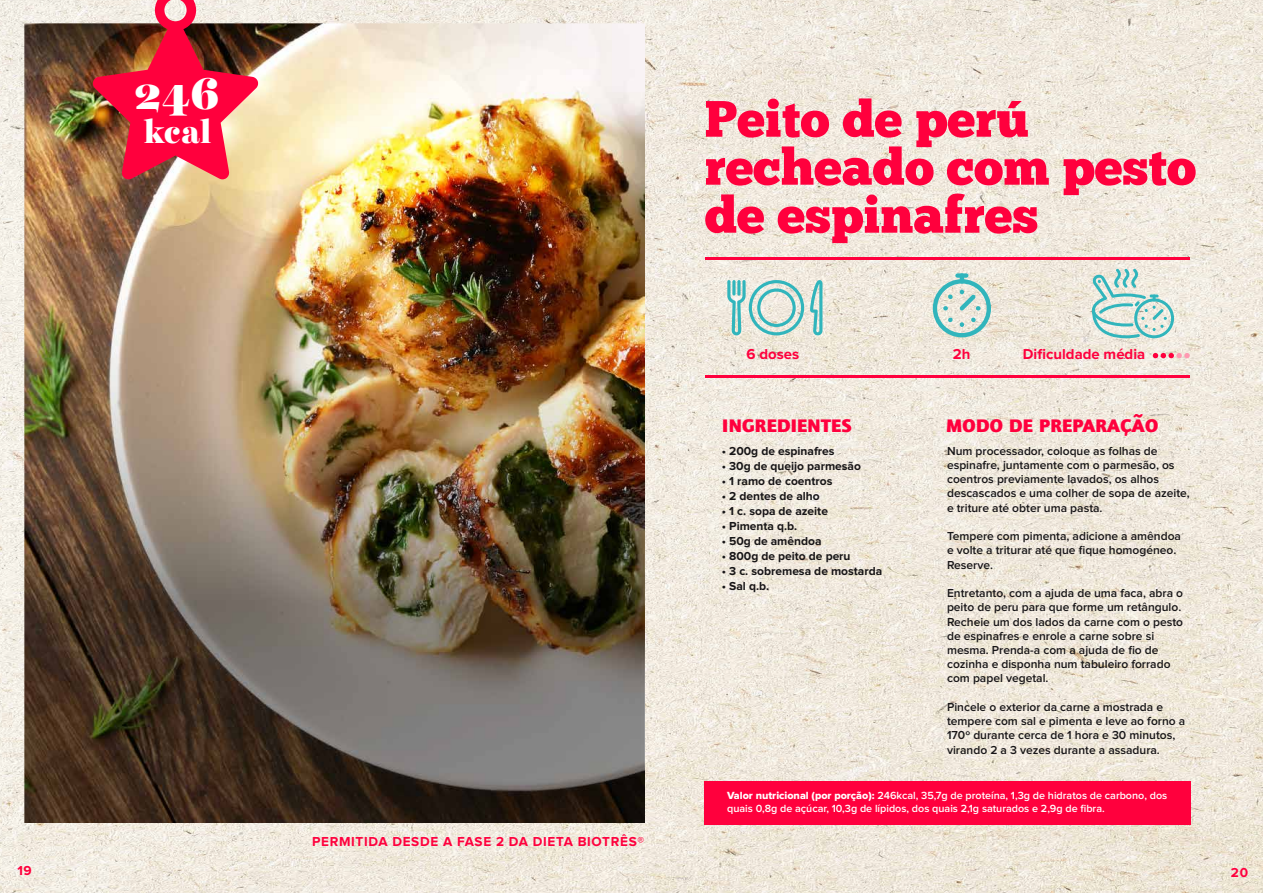
<style>
.page{position:relative;width:1263px;height:893px;background:#fff}
.page>*{position:absolute;margin:0;border:0;box-sizing:border-box;transform-origin:0 0}
.t1{font:51px/48px "Chunk Five Ex";color:#ff003d}
.t2{font:900 45px "Harriet Display";color:#fff}
.t3{font:900 31.65px "Harriet Display";color:#fff}
.t4{font:700 23.85px "Foundry Journal SC";color:#ff003d}
.t5{font:700 14.85px "Proxima Nova";color:#ff003d}
.t6{font:700 13.5px "Proxima Nova";letter-spacing:.05em;color:#ff003d}
.t7{font:600 12px/14.2px "Proxima Nova";color:#171517}
.t8{font:700 12px "Proxima Nova";color:#171517}
.t9{font:600 10.8px/12.6px "Proxima Nova";color:#fff}
.s1{font-family:"Proxima Nova Extrabld";font-weight:400}
</style>
<div class="page">
<img style="left:0;top:0;width:1263px;height:893px">
<img style="left:24px;top:24px;width:621px;height:798px">
<img style="left:92px;top:0;width:167px;height:180px">
<div style="left:704px;top:781px;width:486px;height:43px;background:#ff003d"></div>
<hr style="left:705px;top:375px;width:485px;height:3px;background:#ff003d">
<hr style="left:705px;top:257px;width:485px;height:3px;background:#ff003d">
<svg style="left:1091px;top:269px;width:83px;height:69px;background:#c1dcd6"></svg>
<svg style="left:810px;top:280px;width:12px;height:55px"></svg>
<svg style="left:727px;top:280px;width:77px;height:55px;background:#b4d8d3"></svg>
<svg style="left:933px;top:279px;width:58px;height:58px;background:#bad9d2"></svg>
<hr style="left:960px;top:273px;width:4px;height:11px;background:#31b5bc;border-radius:2px">
<div style="left:955px;top:273px;width:13px;height:5px;background:#31b5bc;border-radius:2px"></div>
<svg style="left:1153px;top:353px;width:37px;height:5px"></svg>
<p class="t6" style="left:17px;top:864px;width:16px">19</p>
<h2 class="t2" style="left:134px;top:61px;width:87px">246</h2>
<h3 class="t3" style="left:144px;top:110px;width:69px">kcal</h3>
<p class="t6" style="left:312px;top:836px;width:333px">PERMITIDA DESDE A FASE 2 DA DIETA BIOTRÊS®</p>
<h1 class="t1" style="left:705px;top:94px;width:493px">Peito de perú recheado com pesto de espinafres</h1>
<p class="t5" style="left:746px;top:348px;width:54px">6 doses</p>
<p class="t5" style="left:953px;top:348px;width:19px">2h</p>
<p class="t5" style="left:1023px;top:348px;width:124px">Dificuldade média</p>
<h3 class="t4" style="left:722px;top:410px;width:132px">ingredientes</h3>
<h3 class="t4" style="left:946px;top:410px;width:214px">modo de preparação</h3>
<p class="t8" style="left:722px;top:445px;width:114px">• 200g de espinafres</p>
<p class="t8" style="left:722px;top:460px;width:141px">• 30g de queijo parmesão</p>
<p class="t8" style="left:722px;top:475px;width:112px">• 1 ramo de coentros</p>
<p class="t8" style="left:722px;top:490px;width:99px">• 2 dentes de alho</p>
<p class="t8" style="left:722px;top:505px;width:108px">• 1 c. sopa de azeite</p>
<p class="t8" style="left:722px;top:520px;width:77px">• Pimenta q.b.</p>
<p class="t8" style="left:722px;top:535px;width:101px">• 50g de amêndoa</p>
<p class="t8" style="left:722px;top:550px;width:130px">• 800g de peito de peru</p>
<p class="t8" style="left:722px;top:565px;width:162px">• 3 c. sobremesa de mostarda</p>
<p class="t8" style="left:722px;top:580px;width:49px">• Sal q.b.</p>
<p class="t7" style="left:947px;top:444px;width:244px">Num processador, coloque as folhas de espinafre, juntamente com o parmesão, os coentros previamente lavados, os alhos descascados e uma colher de sopa de azeite, e triture até obter uma pasta.</p>
<p class="t7" style="left:947px;top:529px;width:236px">Tempere com pimenta, adicione a amêndoa e volte a triturar até que fique homogéneo.<br>Reserve.</p>
<p class="t7" style="left:947px;top:586px;width:238px">Entretanto, com a ajuda de uma faca, abra o peito de peru para que forme um retângulo.<br>Recheie um dos lados da carne com o pesto de espinafres e enrole a carne sobre si mesma. Prenda-a com a ajuda de fio de cozinha e disponha num tabuleiro forrado com papel vegetal.</p>
<p class="t7" style="left:947px;top:700px;width:240px">Pincele o exterior da carne a mostrada e tempere com sal e pimenta e leve ao forno a 170º durante cerca de 1 hora e 30 minutos, virando 2 a 3 vezes durante a assadura.</p>
<p class="t9" style="left:727px;top:790px;width:442px"><span class="s1">Valor nutricional (por porção):</span> 246kcal, 35,7g de proteína, 1,3g de hidratos de carbono, dos quais 0,8g de açúcar, 10,3g de lípidos, dos quais 2,1g saturados e 2,9g de fibra.</p>
<p class="t6" style="left:1231px;top:866px;width:19px">20</p>
</div>
